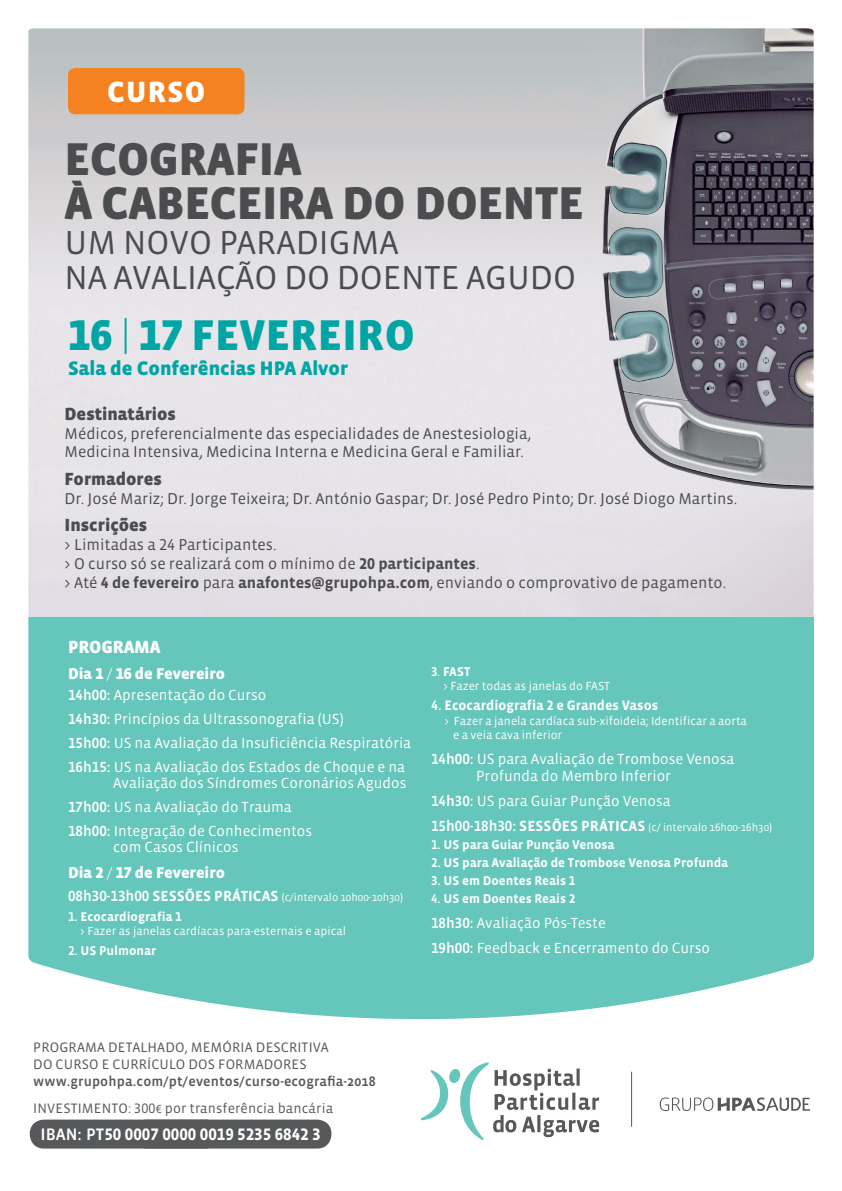
<style>
.page{position:relative;width:842px;height:1191px;background:#fff}
.page>*{position:absolute;margin:0;border:0;box-sizing:border-box;transform-origin:0 0}
.t1{font:900 47px "Vista Sans";letter-spacing:-.01em;color:#4b4c4d}
.t2{font:900 44px "Vista Sans";letter-spacing:.01em;color:#00b8b3}
.t3{font:34px "Vista Sans";letter-spacing:-.005em;color:#4b4c4d}
.t4{font:900 30px "Vista Sans";letter-spacing:.04em;color:#fff}
.t5{font:900 20px "Vista Sans";color:#00b8b3}
.t6{font:900 18px "Vista Sans";color:#4b4c4d}
.t7{font:900 18px "Vista Sans";letter-spacing:-.01em;color:#fff}
.t8{font:700 17px "Vista Sans Alt";color:#fff}
.t9{font:16px "Vista Sans";color:#4b4c4d}
.t10{font:900 16px "Vista Sans";color:#fff}
.t11{font:15px/16px "Vista Sans";color:#fff;text-align:right}
.t12{font:14px "Vista Sans";letter-spacing:.01em;color:#57585a}
.t13{font:14px "Vista Sans Med";letter-spacing:.01em;color:#57585a}
.t14{font:700 14px "Vista Sans";color:#fff}
.t15{font:700 13px "Vista Sans";color:#fff}
.t16{font:12px "Vista Sans";color:#fff}
.t17{font:11px "Vista Sans";color:#fff}
.s1{font-family:"Vista Sans Alt"}
.s2{font-weight:300;font-size:38px}
.s3{font-family:"Vista Sans Alt";font-weight:700}
.s4{font-weight:700}
.s5{font-weight:300}
.s6{font-family:"Vista Sans Alt Med"}
.s7{font-family:"Vista Sans Alt Med";font-size:15px}
.s8{font-weight:700;font-size:15px}
.s9{font-family:"Vista Sans Alt Med";font-weight:400}
.s10{font-weight:400}
.s11{font-size:12px}
.s12{font-family:"Vista Sans Med";font-weight:400}
</style>
<div class="page">
<div style="left:28px;top:616px;width:786px;height:403px;background:#65c6bb"></div>
<img style="left:28px;top:28px;width:786px;height:588px">
<div style="left:30px;top:1119px;width:301px;height:29px;background:#57585a"></div>
<svg style="left:660px;top:1097px;width:150px;height:14px"></svg>
<hr style="left:631px;top:1071px;width:1px;height:55px;background:#57585a">
<div style="left:68px;top:68px;width:176px;height:46px;background:#f58220;border-radius:7px"></div>
<svg style="left:421px;top:1062px;width:178px;height:78px"></svg>
<p class="t4" style="left:107px;top:77px;width:100px">CURSO</p>
<p class="t1" style="left:64px;top:135px;width:239px">ECOGRAFIA</p>
<p class="t1" style="left:64px;top:179px;width:521px">À CABECEIRA DO DOENTE</p>
<p class="t3" style="left:64px;top:226px;width:336px">UM NOVO PARADIGMA</p>
<p class="t3" style="left:64px;top:261px;width:513px">NA AVALIAÇÃO DO DOENTE AGUDO</p>
<h2 class="t2" style="left:68px;top:313px;width:348px"><span class="s1">16</span> <span class="s2">|</span> <span class="s1">17</span> FEVEREIRO</h2>
<h3 class="t5" style="left:68px;top:358px;width:282px">Sala de Conferências HPA Alvor</h3>
<p class="t6" style="left:64px;top:404px;width:113px">Destinatários</p>
<p class="t9" style="left:64px;top:425px;width:468px">Médicos, preferencialmente das especialidades de Anestesiologia,</p>
<p class="t9" style="left:64px;top:443px;width:461px">Medicina Intensiva, Medicina Interna e Medicina Geral e Familiar.</p>
<p class="t6" style="left:64px;top:469px;width:99px">Formadores</p>
<p class="t9" style="left:64px;top:490px;width:674px">Dr. José Mariz; Dr. Jorge Teixeira; Dr. António Gaspar; Dr. José Pedro Pinto; Dr. José Diogo Martins.</p>
<p class="t6" style="left:64px;top:515px;width:84px">Inscrições</p>
<p class="t9" style="left:64px;top:536px;width:213px">&gt; Limitadas a <span class="s1">24</span> Participantes.</p>
<p class="t9" style="left:64px;top:555px;width:416px">&gt; O curso só se realizará com o mínimo de <span class="s3">20</span> <span class="s4">participantes</span>.</p>
<p class="t9" style="left:64px;top:574px;width:663px">&gt; Até <span class="s3">4</span> <span class="s4">de fevereiro</span> para <span class="s4">anafontes@grupohpa.com</span>, enviando o comprovativo de pagamento.</p>
<p class="t7" style="left:68px;top:637px;width:94px">PROGRAMA</p>
<p class="t10" style="left:68px;top:665px;width:158px">Dia <span class="s1">1</span> <span class="s5">/</span> <span class="s1">16</span> de Fevereiro</p>
<p class="t11" style="left:68px;top:687px;width:200px"><span class="s6">14h00:</span> Apresentação do Curso</p>
<p class="t11" style="left:68px;top:711px;width:277px"><span class="s6">14h30:</span> Princípios da Ultrassonografia (US)</p>
<p class="t11" style="left:68px;top:735px;width:345px"><span class="s6">15h00:</span> US na Avaliação da Insuficiência Respiratória</p>
<p class="t11" style="left:68px;top:759px;width:340px"><span class="s6">16h15:</span> US na Avaliação dos Estados de Choque e na<br>Avaliação dos Síndromes Coronários Agudos</p>
<p class="t11" style="left:68px;top:799px;width:225px"><span class="s6">17h00:</span> US na Avaliação do Trauma</p>
<p class="t11" style="left:68px;top:823px;width:246px"><span class="s6">18h00:</span> Integração de Conhecimentos</p>
<p class="t11" style="left:113px;top:839px;width:127px">com Casos Clínicos</p>
<p class="t10" style="left:68px;top:864px;width:158px">Dia <span class="s1">2</span> <span class="s5">/</span> <span class="s1">17</span> de Fevereiro</p>
<p class="t17" style="left:68px;top:891px;width:336px"><span class="s7">08h30-13h00</span> <span class="s8">SESSÕES PRÁTICAS</span> (c/intervalo 10h00-10h30)</p>
<p class="t15" style="left:68px;top:909px;width:115px"><span class="s9">1.</span> Ecocardiografia <span class="s1">1</span></p>
<p class="t16" style="left:80px;top:924px;width:267px">&gt; Fazer as janelas cardíacas para-esternais e apical</p>
<p class="t15" style="left:68px;top:943px;width:90px"><span class="s9">2.</span> US Pulmonar</p>
<p class="t15" style="left:431px;top:665px;width:41px"><span class="s9">3</span><span class="s10">.</span> FAST</p>
<p class="t16" style="left:443px;top:680px;width:168px">&gt; Fazer todas as janelas do FAST</p>
<p class="t14" style="left:431px;top:698px;width:229px"><span class="s9">4.</span> Ecocardiografia <span class="s1">2</span> e Grandes Vasos</p>
<p class="t16" style="left:444px;top:715px;width:304px">&gt; Fazer a janela cardíaca sub-xifoideia; Identificar a aorta</p>
<p class="t16" style="left:453px;top:729px;width:110px">e a veia cava inferior</p>
<p class="t11" style="left:431px;top:751px;width:305px"><span class="s6">14h00:</span> US para Avaliação de Trombose Venosa</p>
<p class="t11" style="left:476px;top:768px;width:196px">Profunda do Membro Inferior</p>
<p class="t11" style="left:431px;top:793px;width:241px"><span class="s6">14h30:</span> US para Guiar Punção Venosa</p>
<p class="t17" style="left:431px;top:822px;width:342px"><span class="s7">15h00-18h30:</span> <span class="s8">SESSÕES PRÁTICAS</span> (c/ intervalo 16h00-16h30)</p>
<p class="t15" style="left:431px;top:838px;width:185px"><span class="s9">1.</span> US para Guiar Punção Venosa</p>
<p class="t15" style="left:431px;top:856px;width:299px"><span class="s9">2.</span> US para Avaliação de Trombose Venosa Profunda</p>
<p class="t15" style="left:431px;top:874px;width:146px"><span class="s9">3.</span> US em Doentes Reais <span class="s1">1</span></p>
<p class="t15" style="left:431px;top:892px;width:146px"><span class="s9">4.</span> US em Doentes Reais <span class="s1">2</span></p>
<p class="t11" style="left:431px;top:915px;width:176px"><span class="s6">18h30:</span> Avaliação Pós-Teste</p>
<p class="t11" style="left:431px;top:940px;width:280px"><span class="s6">19h00:</span> Feedback e Encerramento do Curso</p>
<p class="t12" style="left:33px;top:1039px;width:297px">PROGRAMA DETALHADO, MEMÓRIA DESCRITIVA</p>
<p class="t12" style="left:33px;top:1056px;width:275px">DO CURSO E CURRÍCULO DOS FORMADORES</p>
<p class="t13" style="left:33px;top:1073px;width:344px">www.grupohpa.com/pt/eventos/curso-ecografia-2018</p>
<p class="t12" style="left:33px;top:1100px;width:301px">INVESTIMENTO: <span class="s1">300</span><span class="s11">€</span> por transferência bancária</p>
<p class="t8" style="left:40px;top:1126px;width:282px"><span class="s12">IBAN: PT</span>50 0007 0000 0019 5235 6842 3</p>
</div>
